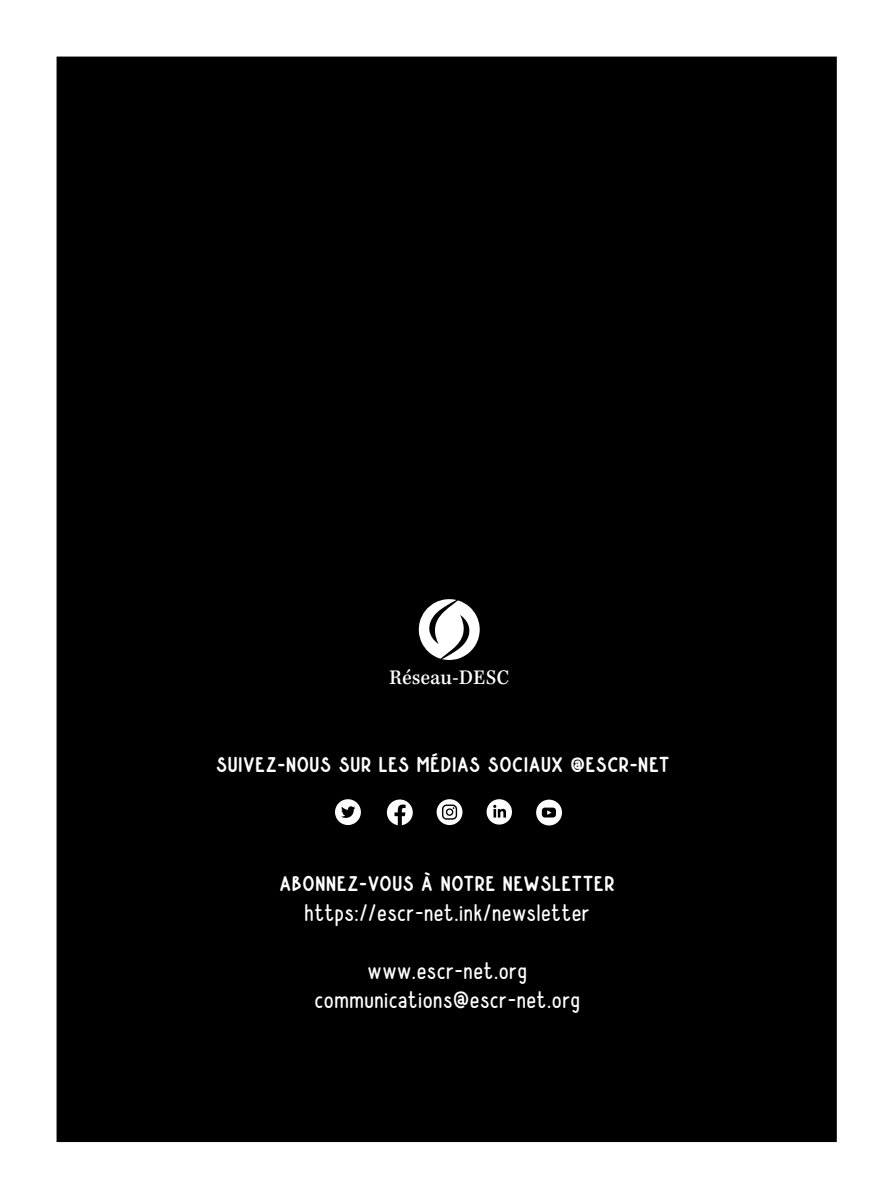
<style>
.page{position:relative;width:895px;height:1202px;background:#fff}
.page>*{position:absolute;margin:0;border:0;box-sizing:border-box;transform-origin:0 0}
.t1{font:24.32px/29.2px "Angry Ronin";letter-spacing:.02em;color:#fff;text-align:center}
.t2{font:700 21.61px "Angry Ronin";letter-spacing:.02em;color:#fff}
.t3{font:21.61px "Kepler 3 VF Default Roman";color:#fff}
</style>
<div class="page">
<div style="left:58px;top:58px;width:777px;height:1083px;background:#000"></div>
<svg style="left:486px;top:799px;width:26px;height:25px"></svg>
<svg style="left:436px;top:799px;width:26px;height:26px"></svg>
<svg style="left:387px;top:799px;width:25px;height:26px"></svg>
<svg style="left:335px;top:799px;width:26px;height:26px"></svg>
<svg style="left:536px;top:799px;width:26px;height:26px"></svg>
<svg style="left:418px;top:599px;width:61px;height:61px"></svg>
<p class="t3" style="left:389px;top:665px;width:122px">Réseau-DESC</p>
<p class="t2" style="left:216px;top:752px;width:455px">SUIVEZ-NOUS SUR LES MÉDIAS SOCIAUX @ESCR-NET</p>
<p class="t2" style="left:279px;top:872px;width:337px">ABONNEZ-VOUS À NOTRE NEWSLETTER</p>
<p class="t1" style="left:304px;top:897px;width:287px">https://escr-net.ink/newsletter</p>
<p class="t1" style="left:314px;top:956px;width:267px">www.escr-net.org communications@escr-net.org</p>
</div>
